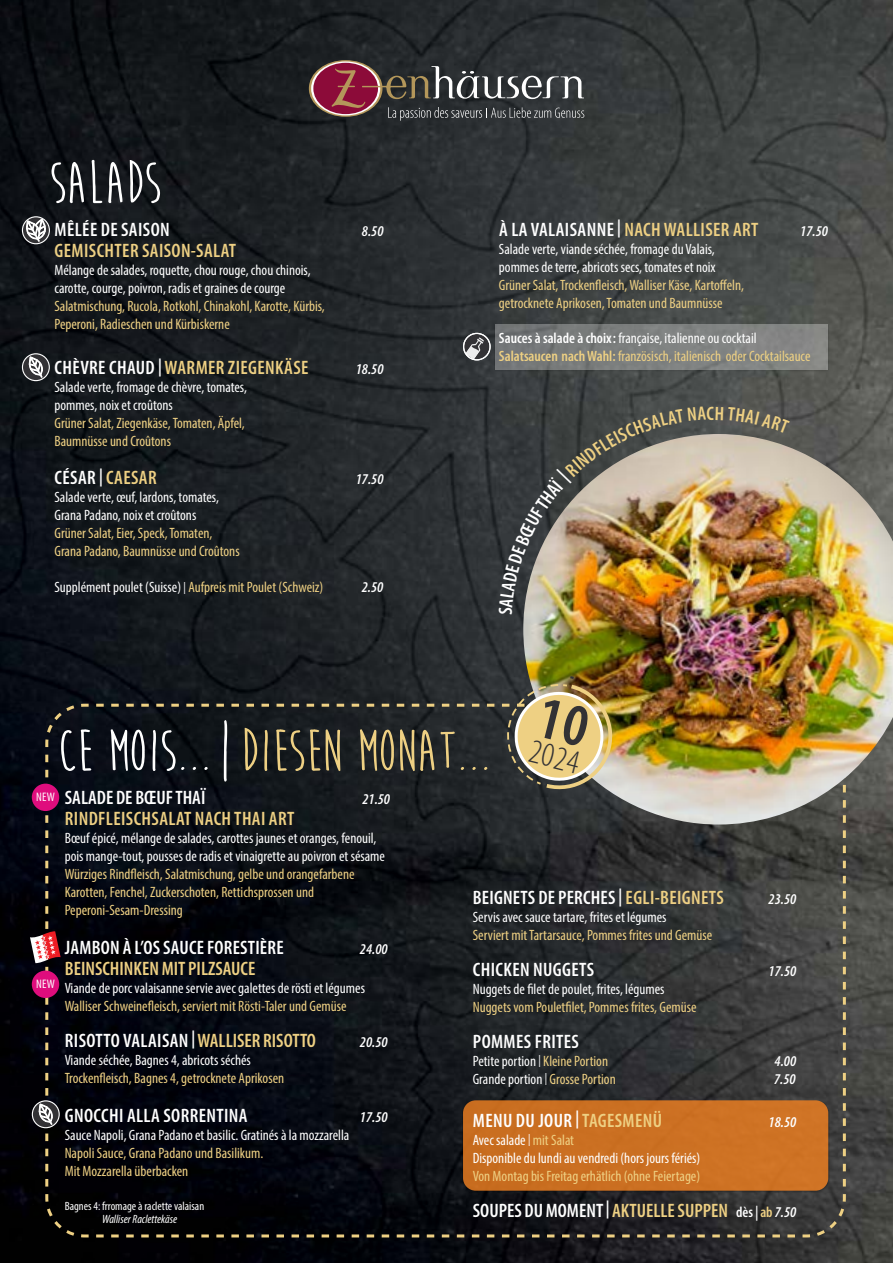
<style>
.page{position:relative;width:893px;height:1263px;background:#fff}
.page>*{position:absolute;margin:0;border:0;box-sizing:border-box;transform-origin:0 0}
.t1{font:700 60px "Moon Flower";color:#eed083}
.t2{font:700 60px "Moon Flower";color:#fff}
.t3{font:300 condensed 34.05px "Myriad Pro";color:#333235}
.t4{font:600 condensed 19.5px "Myriad Pro";letter-spacing:.01em;color:#fff}
.t5{font:600 condensed 19.5px "Myriad Pro";letter-spacing:.02em;color:#eed083}
.t6{font:600 condensed 19.5px "Myriad Pro";color:#eed083}
.t7{font:condensed 15px/18px "Myriad Pro";color:#eed083}
.t8{font:condensed 15px/18px "Myriad Pro";color:#fff}
.t9{font:italic 600 condensed 15px "Myriad Pro";color:#fff}
.t10{font:condensed 12.45px "Myriad Pro";letter-spacing:.025em;color:#fff}
.t11{font:condensed 12px "Myriad Pro";color:#fff}
.t12{font:italic condensed 12px "Myriad Pro";color:#fff}
.s1{color:#fff}
.s2{font-size:18px;color:#fff}
.s3{font-size:12px;color:#fff}
.s4{font-weight:600;color:#fff}
.s5{font-weight:600}
.s6{font-size:18px}
.s7{color:#eed083}
.s8{font-size:12px}
.s9{font-size:15px}
.s10{font-style:italic;font-size:15px}
.s11{font-size:15px;color:#eed083}
</style>
<div class="page">
<img style="left:0;top:0;width:893px;height:1263px">
<svg style="left:309px;top:60px;width:275px;height:61px;background:#56454a"></svg>
<svg style="left:44px;top:702px;width:803px;height:537px;background:#2a231f"></svg>
<svg style="left:22px;top:354px;width:27px;height:27px"></svg>
<div style="left:22px;top:353px;width:28px;height:28px;border:1px solid #fff;border-radius:50%"></div>
<svg style="left:27px;top:357px;width:17px;height:21px"></svg>
<svg style="left:22px;top:217px;width:27px;height:27px"></svg>
<div style="left:22px;top:216px;width:28px;height:28px;border:1px solid #fff;border-radius:50%"></div>
<svg style="left:24px;top:219px;width:23px;height:23px"></svg>
<img style="left:523px;top:434px;width:370px;height:390px">
<div style="left:494px;top:325px;width:334px;height:47px;background:#000;opacity:.36"></div>
<div style="left:495px;top:324px;width:333px;height:45px;background:linear-gradient(to right,#727576,#898a88)"></div>
<svg style="left:464px;top:333px;width:26px;height:27px"></svg>
<svg style="left:465px;top:337px;width:19px;height:23px"></svg>
<div style="left:463px;top:333px;width:28px;height:27px;border:1px solid #fff;border-radius:50%"></div>
<img style="left:92px;top:675px;width:703px;height:117px">
<svg style="left:30px;top:755px;width:31px;height:435px;background:#2f1725"></svg>
<img style="left:498px;top:407px;width:208px;height:207px">
<svg style="left:716px;top:407px;width:74px;height:27px;background:#555654"></svg>
<h1 class="t2" style="left:49px;top:152px;width:113px">SALADS</h1>
<h3 class="t4" style="left:55px;top:218px;width:117px">MÊLÉE DE SAISON</h3>
<p class="t9" style="left:362px;top:223px;width:23px">8.50</p>
<h3 class="t5" style="left:55px;top:239px;width:183px">GEMISCHTER SAISON-SALAT</h3>
<p class="t8" style="left:54px;top:260px;width:258px">Mélange de salades, roquette, chou rouge, chou chinois, carotte, courge, poivron, radis et graines de courge</p>
<p class="t7" style="left:54px;top:297px;width:272px">Salatmischung, Rucola, Rotkohl, Chinakohl, Karotte, Kürbis,<br>Peperoni, Radieschen und Kürbiskerne</p>
<h3 class="t5" style="left:55px;top:357px;width:255px"><span class="s1">CHÈVRE CHAUD</span> <span class="s2">|</span>WARMER ZIEGENKÄSE</h3>
<p class="t9" style="left:356px;top:361px;width:29px">18.50</p>
<p class="t8" style="left:54px;top:378px;width:194px">Salade verte, fromage de chèvre, tomates, pommes, noix et croûtons</p>
<p class="t7" style="left:54px;top:414px;width:192px">Grüner Salat, Ziegenkäse, Tomaten, Äpfel,<br>Baumnüsse und Croûtons</p>
<h3 class="t5" style="left:55px;top:467px;width:103px"><span class="s1">CÉSAR</span> <span class="s2">|</span> CAESAR</h3>
<p class="t9" style="left:356px;top:471px;width:29px">17.50</p>
<p class="t8" style="left:54px;top:488px;width:166px">Salade verte, œuf, lardons, tomates,<br>Grana Padano, noix et croûtons</p>
<p class="t7" style="left:54px;top:524px;width:187px">Grüner Salat, Eier, Speck, Tomaten,<br>Grana Padano, Baumnüsse und Croûtons</p>
<p class="t7" style="left:54px;top:578px;width:270px"><span class="s1">Supplément poulet (Suisse)</span> <span class="s3">|</span> Aufpreis mit Poulet (Schweiz)</p>
<p class="t9" style="left:362px;top:579px;width:23px">2.50</p>
<h3 class="t5" style="left:499px;top:218px;width:261px"><span class="s1">À LA VALAISANNE</span> <span class="s2">|</span> NACH WALLISER ART</h3>
<p class="t9" style="left:800px;top:223px;width:29px">17.50</p>
<p class="t8" style="left:499px;top:239px;width:218px">Salade verte, viande séchée, fromage du Valais, pommes de terre, abricots secs, tomates et noix</p>
<p class="t7" style="left:499px;top:275px;width:247px">Grüner Salat, Trockenfleisch, Walliser Käse, Kartoffeln, getrocknete Aprikosen, Tomaten und Baumnüsse</p>
<p class="t7" style="left:499px;top:328px;width:313px"><span class="s4">Sauces à salade à choix:</span> <span class="s1">française, italienne ou cocktail<br></span><span class="s5">Salatsaucen nach Wahl:</span> französisch, italienisch oder Cocktailsauce</p>
<h3 class="t5" style="left:706px;top:403px;width:9px">C</h3>
<h2 class="t3" style="left:534px;top:733px;width:52px;rotate:14deg"><sup>10</sup>2024</h2>
<h1 class="t1" style="left:57px;top:719px;width:435px"><span class="s1">CE MOIS...|</span>DIESEN MONAT...</h1>
<h3 class="t4" style="left:65px;top:786px;width:142px">SALADE DE BŒUF THAÏ</h3>
<p class="t9" style="left:362px;top:791px;width:29px">21.50</p>
<h3 class="t5" style="left:65px;top:807px;width:231px">RINDFLEISCHSALAT NACH THAI ART</h3>
<p class="t8" style="left:65px;top:828px;width:322px">Bœuf épicé, mélange de salades, carottes jaunes et oranges, fenouil, pois mange-tout, pousses de radis et vinaigrette au poivron et sésame</p>
<p class="t7" style="left:65px;top:864px;width:291px">Würziges Rindfleisch, Salatmischung, gelbe und orangefarbene<br>Karotten, Fenchel, Zuckerschoten, Rettichsprossen und<br>Peperoni-Sesam-Dressing</p>
<h3 class="t4" style="left:65px;top:936px;width:220px">JAMBON À L’OS SAUCE FORESTIÈRE</h3>
<p class="t9" style="left:360px;top:941px;width:29px">24.00</p>
<h3 class="t6" style="left:65px;top:957px;width:192px">BEINSCHINKEN MIT PILZSAUCE</h3>
<p class="t8" style="left:65px;top:978px;width:302px">Viande de porc valaisanne servie avec galettes de rösti et légumes</p>
<p class="t7" style="left:65px;top:996px;width:283px">Walliser Schweinefleisch, serviert mit Rösti-Taler und Gemüse</p>
<h3 class="t4" style="left:65px;top:1029px;width:253px">RISOTTO VALAISAN <span class="s6">|</span><span class="s7">WALLISER RISOTTO</span></h3>
<p class="t9" style="left:360px;top:1034px;width:29px">20.50</p>
<p class="t8" style="left:65px;top:1050px;width:188px">Viande séchée, Bagnes 4, abricots séchés</p>
<p class="t7" style="left:65px;top:1068px;width:221px">Trockenfleisch, Bagnes 4, getrocknete Aprikosen</p>
<h3 class="t4" style="left:65px;top:1104px;width:184px">GNOCCHI ALLA SORRENTINA</h3>
<p class="t9" style="left:360px;top:1109px;width:29px">17.50</p>
<p class="t8" style="left:65px;top:1125px;width:286px">Sauce Napoli, Grana Padano et basilic. Gratinés à la mozzarella</p>
<p class="t7" style="left:65px;top:1143px;width:200px">Napoli Sauce, Grana Padano und Basilikum.<br>Mit Mozzarella überbacken</p>
<p class="t10" style="left:36px;top:789px;width:20px">NEW</p>
<h3 class="t4" style="left:473px;top:887px;width:252px">BEIGNETS DE PERCHES <span class="s6">|</span> <span class="s7">EGLI-BEIGNETS</span></h3>
<p class="t9" style="left:769px;top:891px;width:29px">23.50</p>
<p class="t8" style="left:473px;top:908px;width:195px">Servis avec sauce tartare, frites et légumes</p>
<p class="t7" style="left:473px;top:926px;width:241px">Serviert mit Tartarsauce, Pommes frites und Gemüse</p>
<h3 class="t4" style="left:473px;top:959px;width:123px">CHICKEN NUGGETS</h3>
<p class="t9" style="left:769px;top:963px;width:29px">17.50</p>
<p class="t8" style="left:473px;top:980px;width:193px">Nuggets de filet de poulet, frites, légumes</p>
<p class="t7" style="left:473px;top:998px;width:225px">Nuggets vom Pouletfilet, Pommes frites, Gemüse</p>
<h3 class="t4" style="left:473px;top:1031px;width:108px">POMMES FRITES</h3>
<p class="t8" style="left:473px;top:1052px;width:137px">Petite portion <span class="s8">|</span> <span class="s7">Kleine Portion</span></p>
<p class="t9" style="left:775px;top:1053px;width:23px">4.00</p>
<p class="t8" style="left:473px;top:1070px;width:145px">Grande portion <span class="s8">|</span> <span class="s7">Grosse Portion</span></p>
<p class="t9" style="left:774px;top:1071px;width:23px">7.50</p>
<h3 class="t4" style="left:473px;top:1109px;width:191px">MENU DU JOUR <span class="s6">|</span><span class="s7">TAGESMENÜ</span></h3>
<p class="t9" style="left:769px;top:1113px;width:29px">18.50</p>
<p class="t8" style="left:473px;top:1130px;width:229px">Avec salade <span class="s8">|</span> <span class="s7">mit Salat<br></span>Disponible du lundi au vendredi (hors jours fériés)</p>
<p class="t7" style="left:473px;top:1166px;width:229px">Von Montag bis Freitag erhätlich (ohne Feiertage)</p>
<h3 class="t4" style="left:473px;top:1199px;width:325px">SOUPES DU MOMENT <span class="s6">|</span> <span class="s7">AKTUELLE SUPPEN</span> <span class="s9">dès</span> <span class="s10">|</span> <span class="s11">ab</span> <span class="s10">7.50</span></h3>
<p class="t10" style="left:36px;top:976px;width:20px">NEW</p>
<p class="t11" style="left:65px;top:1198px;width:141px">Bagnes 4: frromage à raclette valaisan</p>
<p class="t12" style="left:102px;top:1212px;width:77px">Walliser Raclettekäse</p>
</div>
